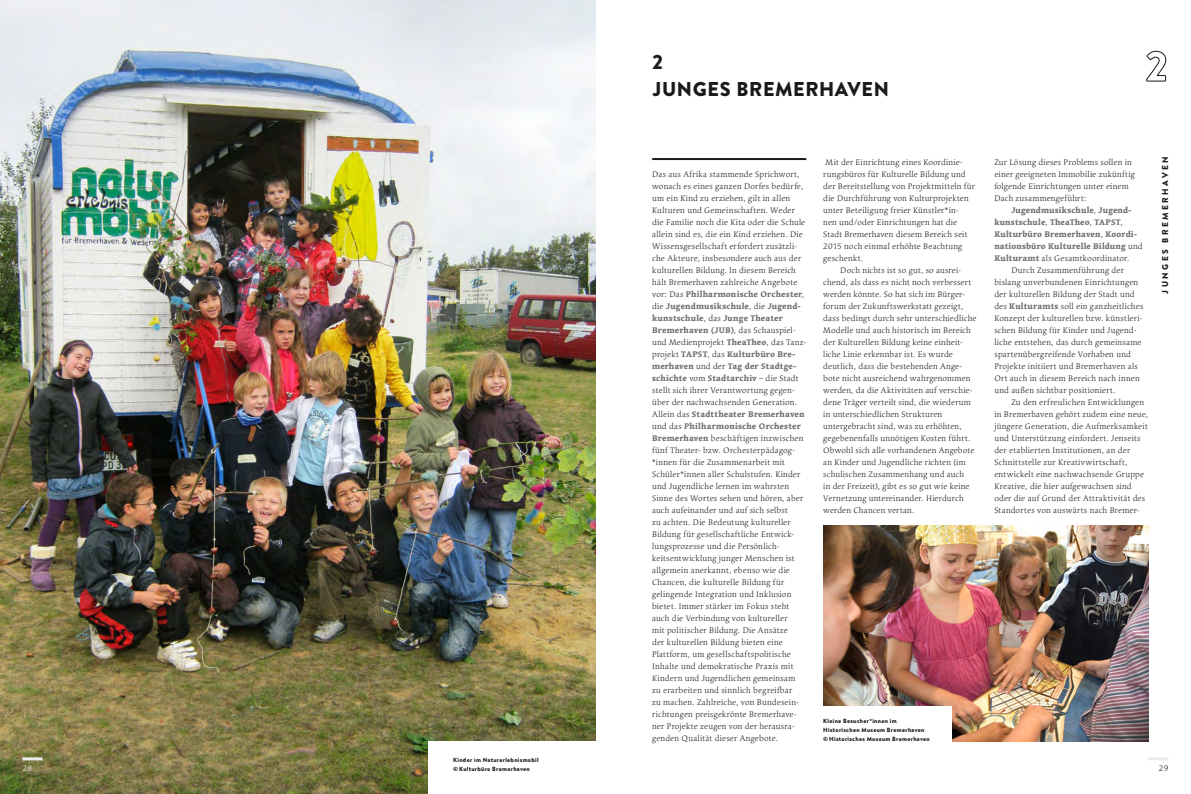
<style>
.page{position:relative;width:1191px;height:794px;background:#fff}
.page>*{position:absolute;margin:0;border:0;box-sizing:border-box;transform-origin:0 0}
.t1{font:900 20px/27px "Brandon Text";letter-spacing:.03em;color:#1a1a18}
.t2{font:900 8.5px "Brandon Text";letter-spacing:.285em;color:#1a1a18}
.t3{font:300 8px/12px "Linotype Syntax Serif Std";letter-spacing:.025em;color:#1a1a18}
.t4{font:800 8px "Linotype Syntax Serif Std";letter-spacing:.015em;color:#6f6f6e}
.t5{font:300 8px "Linotype Syntax Serif Std";color:#fff}
.t6{font:900 6px/9px "Brandon Text";letter-spacing:.05em;color:#1a1a18}
.s1{font-weight:800;color:#6f6f6e}
.s2{font-weight:300;color:#1a1a18}
</style>
<div class="page">
<img style="left:0;top:0;width:595px;height:794px">
<hr style="left:1148px;top:757px;width:20px;height:3px;background:#eaebed">
<hr style="left:23px;top:757px;width:20px;height:3px;background:#eaebed">
<svg style="left:1146px;top:50px;width:20px;height:32px"></svg>
<hr style="left:652px;top:158px;width:154px;height:2px;background:#1a1a18">
<div style="left:427px;top:741px;width:173px;height:53px;background:#fff"></div>
<img style="left:823px;top:525px;width:325px;height:216px">
<div style="left:814px;top:706px;width:137px;height:43px;background:#fff"></div>
<h1 class="t1" style="left:652px;top:48px;width:238px">2<br>JUNGES BREMERHAVEN</h1>
<p class="t3" style="left:652px;top:168px;width:156px">Das aus Afrika stammende Sprichwort, wonach es eines ganzen Dorfes bedürfe, um ein Kind zu erziehen, gilt in allen Kulturen und Gemeinschaften. Weder die Familie noch die Kita oder die Schule allein sind es, die ein Kind erziehen. Die Wissensgesellschaft erfordert zusätzli&shy;che Akteure, insbesondere auch aus der kulturellen Bildung. In diesem Bereich hält Bremerhaven zahlreiche Angebote vor: Das <span class="s1">Philharmonische Orchester</span>, die <span class="s1">Jugendmusikschule</span>, die <span class="s1">Jugend&shy;kunstschule</span>, das <span class="s1">Junge Theater Bremerhaven (JUB)</span>, das Schauspiel&shy;und Medienprojekt <span class="s1">TheaTheo</span>, das Tanz&shy;projekt <span class="s1">TAPST</span>, das <span class="s1">Kulturbüro Bre&shy;merhaven</span> und der <span class="s1">Tag der Stadtge&shy;schichte</span> vom <span class="s1">Stadtarchiv</span> – die Stadt stellt sich ihrer Verantwortung gegen&shy;über der nachwachsenden Generation.<br>Allein das <span class="s1">Stadttheater Bremerhaven </span>und das <span class="s1">Philharmonische Orchester Bremerhaven</span> beschäftigen inzwischen fünf Theater- bzw. Orchesterpädagog-*innen für die Zusammenarbeit mit Schüler*innen aller Schulstufen. Kinder und Jugendliche lernen im wahrsten Sinne des Wortes sehen und hören, aber auch aufeinander und auf sich selbst<br>zu achten. Die Bedeutung kultureller Bildung für gesellschaftliche Entwick&shy;lungsprozesse und die Persönlich&shy;keitsentwicklung junger Menschen ist allgemein anerkannt, ebenso wie die Chancen, die kulturelle Bildung für gelingende Integration und Inklusion bietet. Immer stärker im Fokus steht auch die Verbindung von kultureller<br>mit politischer Bildung. Die Ansätze<br>der kulturellen Bildung bieten eine Plattform, um gesellschaftspolitische Inhalte und demokratische Praxis mit Kindern und Jugendlichen gemeinsam<br>zu erarbeiten und sinnlich begreifbar<br>zu machen. Zahlreiche, von Bundesein&shy;richtungen preisgekrönte Bremerhave&shy;ner Projekte zeugen von der herausra&shy;genden Qualität dieser Angebote.</p>
<p class="t3" style="left:825px;top:156px;width:139px">Mit der Einrichtung eines Koordinie-</p>
<p class="t3" style="left:823px;top:168px;width:144px">rungsbüros für Kulturelle Bildung und</p>
<p class="t3" style="left:823px;top:180px;width:153px">der Bereitstellung von Projektmitteln für</p>
<p class="t3" style="left:823px;top:192px;width:147px">die Durchführung von Kulturprojekten</p>
<p class="t3" style="left:823px;top:204px;width:137px">unter Beteiligung freier Künstler*in-</p>
<p class="t3" style="left:823px;top:216px;width:135px">nen und/oder Einrichtungen hat die</p>
<p class="t3" style="left:823px;top:228px;width:145px">Stadt Bremerhaven diesem Bereich seit</p>
<p class="t3" style="left:823px;top:240px;width:141px">2015 noch einmal erhöhte Beachtung</p>
<p class="t3" style="left:823px;top:252px;width:41px">geschenkt.</p>
<p class="t3" style="left:840px;top:264px;width:122px">Doch nichts ist so gut, so ausrei-</p>
<p class="t3" style="left:823px;top:276px;width:149px">chend, als dass es nicht noch verbessert</p>
<p class="t3" style="left:823px;top:288px;width:143px">werden könnte. So hat sich im Bürger-</p>
<p class="t3" style="left:823px;top:300px;width:142px">forum der Zukunftswerkstatt gezeigt,</p>
<p class="t3" style="left:823px;top:312px;width:155px">dass bedingt durch sehr unterschiedliche</p>
<p class="t3" style="left:823px;top:324px;width:149px">Modelle und auch historisch im Bereich</p>
<p class="t3" style="left:823px;top:336px;width:141px">der Kulturellen Bildung keine einheit-</p>
<p class="t3" style="left:823px;top:348px;width:131px">liche Linie erkennbar ist. Es wurde</p>
<p class="t3" style="left:823px;top:360px;width:140px">deutlich, dass die bestehenden Ange-</p>
<p class="t3" style="left:823px;top:372px;width:149px">bote nicht ausreichend wahrgenommen</p>
<p class="t3" style="left:823px;top:384px;width:151px">werden, da die Aktivitäten auf verschie-</p>
<p class="t3" style="left:823px;top:396px;width:149px">dene Träger verteilt sind, die wiederum</p>
<p class="t3" style="left:823px;top:408px;width:120px">in unterschiedlichen Strukturen</p>
<p class="t3" style="left:823px;top:420px;width:140px">untergebracht sind, was zu erhöhten,</p>
<p class="t3" style="left:823px;top:432px;width:149px">gegebenenfalls unnötigen Kosten führt.</p>
<p class="t3" style="left:823px;top:444px;width:153px">Obwohl sich alle vorhandenen Angebote</p>
<p class="t3" style="left:823px;top:456px;width:144px">an Kinder und Jugendliche richten (im</p>
<p class="t3" style="left:823px;top:468px;width:142px">schulischen Zusammenhang und auch</p>
<p class="t3" style="left:823px;top:480px;width:148px">in der Freizeit), gibt es so gut wie keine</p>
<p class="t3" style="left:823px;top:492px;width:142px">Vernetzung untereinander. Hierdurch</p>
<p class="t3" style="left:823px;top:504px;width:93px">werden Chancen vertan.</p>
<p class="t3" style="left:994px;top:156px;width:142px">Zur Lösung dieses Problems sollen in einer geeigneten Immobilie zukünftig folgende Einrichtungen unter einem Dach zusammengeführt:</p>
<p class="t4" style="left:1011px;top:205px;width:122px">Jugendmusikschule<span class="s2">,</span> Jugend-</p>
<p class="t4" style="left:994px;top:217px;width:130px">kunstschule<span class="s2">,</span> TheaTheo<span class="s2">,</span> TAPST<span class="s2">,</span></p>
<p class="t4" style="left:994px;top:229px;width:144px">Kulturbüro Bremerhaven<span class="s2">,</span> Koordi-</p>
<p class="t4" style="left:994px;top:241px;width:150px">nationsbüro Kulturelle Bildung <span class="s2">und</span></p>
<p class="t3" style="left:994px;top:252px;width:137px"><span class="s1">Kulturamt</span> als Gesamtkoordinator.</p>
<p class="t3" style="left:1011px;top:264px;width:114px">Durch Zusammenführung der</p>
<p class="t3" style="left:994px;top:276px;width:145px">bislang unverbundenen Einrichtungen</p>
<p class="t3" style="left:994px;top:288px;width:142px">der kulturellen Bildung der Stadt und</p>
<p class="t3" style="left:994px;top:300px;width:150px">des <span class="s1">Kulturamts</span> soll ein ganzheitliches</p>
<p class="t3" style="left:994px;top:312px;width:150px">Konzept der kulturellen bzw. künstleri-</p>
<p class="t3" style="left:994px;top:324px;width:144px">schen Bildung für Kinder und Jugend-</p>
<p class="t3" style="left:994px;top:336px;width:149px">liche entstehen, das durch gemeinsame</p>
<p class="t3" style="left:994px;top:348px;width:138px">spartenübergreifende Vorhaben und</p>
<p class="t3" style="left:994px;top:360px;width:145px">Projekte initiiert und Bremerhaven als</p>
<p class="t3" style="left:994px;top:372px;width:147px">Ort auch in diesem Bereich nach innen</p>
<p class="t3" style="left:994px;top:384px;width:123px">und außen sichtbar positioniert.</p>
<p class="t3" style="left:1011px;top:396px;width:134px">Zu den erfreulichen Entwicklungen</p>
<p class="t3" style="left:994px;top:408px;width:155px">in Bremerhaven gehört zudem eine neue,</p>
<p class="t3" style="left:994px;top:420px;width:155px">jüngere Generation, die Aufmerksamkeit</p>
<p class="t3" style="left:994px;top:432px;width:148px">und Unterstützung einfordert. Jenseits</p>
<p class="t3" style="left:994px;top:444px;width:137px">der etablierten Institutionen, an der</p>
<p class="t3" style="left:994px;top:456px;width:134px">Schnittstelle zur Kreativwirtschaft,</p>
<p class="t3" style="left:994px;top:468px;width:151px">entwickelt eine nachwachsende Gruppe</p>
<p class="t3" style="left:994px;top:480px;width:139px">Kreative, die hier aufgewachsen sind</p>
<p class="t3" style="left:994px;top:492px;width:152px">oder die auf Grund der Attraktivität des</p>
<p class="t3" style="left:994px;top:504px;width:147px">Standortes von auswärts nach Bremer-</p>
<p class="t2" style="left:1159px;top:293px;width:139px;rotate:-90deg">JUNGES BREMERHAVEN</p>
<p class="t6" style="left:823px;top:716px;width:108px">Kleine Besucher*innen im<br>Historischen Museum Bremerhaven © Historisches Museum Bremerhaven</p>
<p class="t6" style="left:453px;top:755px;width:87px">Kinder im Naturerlebnismobil © Kulturbüro Bremerhaven</p>
<p class="t5" style="left:23px;top:764px;width:11px">28</p>
<p class="t3" style="left:1158px;top:762px;width:11px">29</p>
</div>
